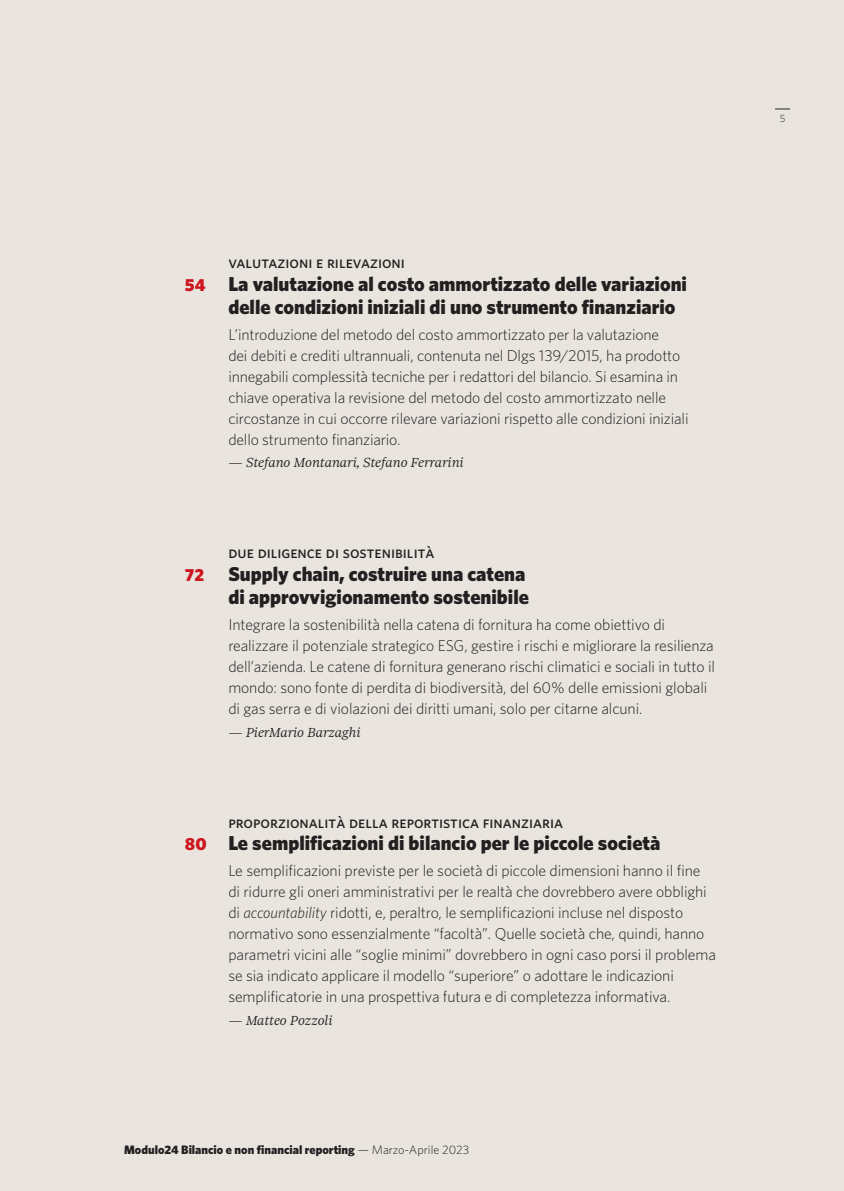
<style>
.page{position:relative;width:844px;height:1191px;background:#fff}
.page>*{position:absolute;margin:0;border:0;box-sizing:border-box;transform-origin:0 0}
.SOMM_2{font:900 20.12px/22.8px "Whitney";color:#231f20}
.SOMM_1{font:16.62px "Whitney Medium SC";color:#231f20}
.SOMM_4{font:300 15.75px/21px "Whitney";letter-spacing:-.005em;color:#231f20}
.SOMM_3{font:italic 300 14px "Sole 24 Serif Text";color:#231f20}
.t1{font:900 12.25px "Whitney";color:#231f20}
.t2{font:300 10.5px "Whitney";color:#231f20}
.s1{font-size:17.5px;color:#cd151d}
.s2{font-style:italic}
.s3{font-weight:300}
</style>
<div class="page">
<div style="left:0;top:0;width:843px;height:1191px;background:#e9e4de"></div>
<svg style="left:775px;top:109px;width:14px;height:1px"></svg>
<p class="SOMM_1" style="left:228px;top:252px;width:178px">valutazioni e rilevazioni</p>
<p class="SOMM_2" style="left:228px;top:272px;width:460px;text-indent:-43px"><span class="s1">54</span> La valutazione al costo ammortizzato delle variazioni delle condizioni iniziali di uno strumento finanziario</p>
<p class="SOMM_4" style="left:228px;top:323px;width:461px">L’introduzione del metodo del costo ammortizzato per la valutazione<br>dei debiti e crediti ultrannuali, contenuta nel Dlgs 139/2015, ha prodotto innegabili complessità tecniche per i redattori del bilancio. Si esamina in chiave operativa la revisione del metodo del costo ammortizzato nelle circostanze in cui occorre rilevare variazioni rispetto alle condizioni iniziali dello strumento finanziario.</p>
<p class="SOMM_3" style="left:228px;top:454px;width:237px">— Stefano Montanari, Stefano Ferrarini</p>
<p class="SOMM_1" style="left:228px;top:542px;width:207px">due diligence di sostenibilità</p>
<p class="SOMM_2" style="left:185px;top:562px;width:345px;text-align:right"><span class="s1">72</span> Supply chain, costruire una catena di approvvigionamento sostenibile</p>
<p class="SOMM_4" style="left:228px;top:613px;width:488px">Integrare la sostenibilità nella catena di fornitura ha come obiettivo di realizzare il potenziale strategico ESG, gestire i rischi e migliorare la resilienza dell’azienda. Le catene di fornitura generano rischi climatici e sociali in tutto il mondo: sono fonte di perdita di biodiversità, del 60% delle emissioni globali di gas serra e di violazioni dei diritti umani, solo per citarne alcuni.</p>
<p class="SOMM_3" style="left:228px;top:724px;width:133px">— PierMario Barzaghi</p>
<p class="SOMM_1" style="left:228px;top:812px;width:336px">proporzionalità della reportistica finanziaria</p>
<p class="SOMM_2" style="left:185px;top:831px;width:477px"><span class="s1">80</span> Le semplificazioni di bilancio per le piccole società</p>
<p class="SOMM_4" style="left:228px;top:860px;width:489px">Le semplificazioni previste per le società di piccole dimensioni hanno il fine di ridurre gli oneri amministrativi per le realtà che dovrebbero avere obblighi di <span class="s2">accountability</span> ridotti, e, peraltro, le semplificazioni incluse nel disposto normativo sono essenzialmente “facoltà”. Quelle società che, quindi, hanno parametri vicini alle “soglie minimi” dovrebbero in ogni caso porsi il problema se sia indicato applicare il modello “superiore” o adottare le indicazioni semplificatorie in una prospettiva futura e di completezza informativa.</p>
<p class="SOMM_3" style="left:228px;top:1012px;width:106px">— Matteo Pozzoli</p>
<p class="t1" style="left:124px;top:1142px;width:346px">Modulo24 Bilancio e non financial reporting <span class="s3">— Marzo-Aprile 2023</span></p>
<p class="t2" style="left:779px;top:112px;width:7px">5</p>
</div>
